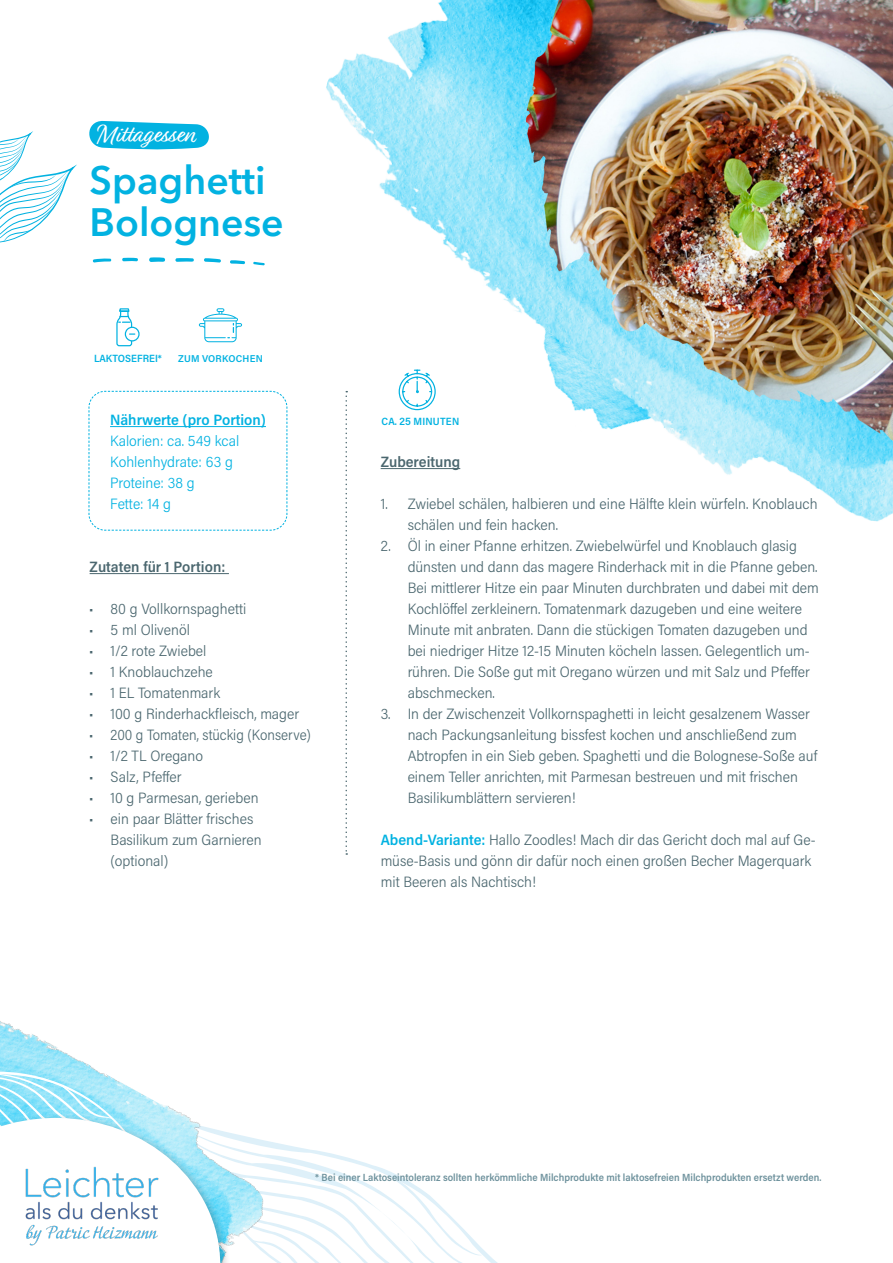
<style>
.page{position:relative;width:893px;height:1263px;background:#fff}
.page>*{position:absolute;margin:0;border:0;box-sizing:border-box;transform-origin:0 0}
.Überschrift_H1{font:600 39.3px/42px "Avenir Next LT Pro";color:#02b2e1}
.t1{font:25.5px "Relation Two";color:#fff}
.Liste_Zubereitung{font:300 15px/21px "Acumin Pro Semi Cond";color:#4b676f}
.t2{font:300 15px "Acumin Pro Semi Cond";color:#02b2e1}
.Liste_Zubereitung-2{font:300 15px "Acumin Pro Semi Cond";color:#4b676f;scale:.96 1}
.Überschrift_H2{font:600 15px "Acumin Pro Semi Cond";color:#4b676f}
.t3{font:600 15px "Acumin Pro Semi Cond";color:#02b2e1}
.t4{font:600 10.5px "Acumin Pro Semi Cond";letter-spacing:.02em;color:#02b2e1}
.t5{font:600 10.5px "Acumin Pro Semi Cond";color:#02b2e1}
.Liste_Zubereitung-3{font:600 10.35px "Acumin Pro Semi Cond";color:#6d919c}
.t6{font:600 10.05px "Acumin Pro Semi Cond";letter-spacing:.02em;color:#02b2e1}
.s1{font-weight:600;color:#02b2e1}
</style>
<div class="page">
<svg style="left:0;top:131px;width:77px;height:112px"></svg>
<img style="left:326px;top:0;width:567px;height:522px">
<svg style="left:0;top:1021px;width:493px;height:242px"></svg>
<img style="left:19px;top:1147px;width:146px;height:116px">
<svg style="left:88px;top:391px;width:200px;height:140px"></svg>
<img style="left:474px;top:0;width:419px;height:446px">
<hr style="left:110px;top:426px;width:156px;height:1px;background:#02b2e1">
<hr style="left:90px;top:573px;width:139px;height:1px;background:#4b676f">
<svg style="left:398px;top:369px;width:38px;height:42px"></svg>
<svg style="left:92px;top:257px;width:173px;height:8px"></svg>
<svg style="left:345px;top:391px;width:2px;height:464px"></svg>
<hr style="left:381px;top:468px;width:79px;height:1px;background:#4b676f">
<div style="left:125px;top:327px;width:15px;height:14px;border:1px solid #02b2e1;border-radius:50%"></div>
<svg style="left:116px;top:308px;width:19px;height:39px"></svg>
<svg style="left:89px;top:120px;width:120px;height:30px;background:#2fbfe6"></svg>
<svg style="left:199px;top:308px;width:43px;height:34px"></svg>
<p class="t1" style="left:97px;top:118px;width:99px">Mittagessen</p>
<p class="Überschrift_H1" style="left:90px;top:159px;width:196px">Spaghetti<br>Bolognese</p>
<p class="t5" style="left:94px;top:351px;width:69px">LAKTOSEFREI*</p>
<p class="t6" style="left:178px;top:351px;width:86px">ZUM VORKOCHEN</p>
<p class="t3" style="left:110px;top:409px;width:157px">Nährwerte (pro Portion)</p>
<p class="t2" style="left:110px;top:430px;width:131px">Kalorien: ca. 549 kcal</p>
<p class="t2" style="left:110px;top:451px;width:124px">Kohlenhydrate: 63 g</p>
<p class="t2" style="left:110px;top:472px;width:86px">Proteine: 38 g</p>
<p class="t2" style="left:110px;top:493px;width:63px">Fette: 14 g</p>
<p class="Überschrift_H2" style="left:90px;top:556px;width:137px">Zutaten für 1 Portion:</p>
<p class="Liste_Zubereitung" style="left:89px;top:598px;width:159px">• 80 g Vollkornspaghetti</p>
<p class="Liste_Zubereitung" style="left:89px;top:619px;width:102px">• 5 ml Olivenöl</p>
<p class="Liste_Zubereitung" style="left:89px;top:640px;width:119px">• 1/2 rote Zwiebel</p>
<p class="Liste_Zubereitung" style="left:89px;top:661px;width:125px">• 1 Knoblauchzehe</p>
<p class="Liste_Zubereitung" style="left:89px;top:682px;width:132px">• 1 EL Tomatenmark</p>
<p class="Liste_Zubereitung" style="left:89px;top:703px;width:211px">• 100 g Rinderhackfleisch, mager</p>
<p class="Liste_Zubereitung-2" style="left:89px;top:724px;width:232px">• 200 g Tomaten, stückig (Konserve)</p>
<p class="Liste_Zubereitung" style="left:89px;top:745px;width:115px">• 1/2 TL Oregano</p>
<p class="Liste_Zubereitung" style="left:89px;top:766px;width:94px">• Salz, Pfeffer</p>
<p class="Liste_Zubereitung" style="left:89px;top:787px;width:171px">• 10 g Parmesan, gerieben</p>
<p class="Liste_Zubereitung" style="left:111px;top:808px;width:153px;text-indent:-21px">• ein paar Blätter frisches<br>Basilikum zum Garnieren (optional)</p>
<p class="t4" style="left:382px;top:414px;width:79px">CA. 25 MINUTEN</p>
<p class="Überschrift_H2" style="left:381px;top:451px;width:81px">Zubereitung</p>
<p class="Liste_Zubereitung" style="left:408px;top:493px;width:411px;text-indent:-27px">1. Zwiebel schälen, halbieren und eine Hälfte klein würfeln. Knoblauch schälen und fein hacken.</p>
<p class="Liste_Zubereitung" style="left:408px;top:535px;width:413px;text-indent:-27px">2. Öl in einer Pfanne erhitzen. Zwiebelwürfel und Knoblauch glasig dünsten und dann das magere Rinderhack mit in die Pfanne geben.<br>Bei mittlerer Hitze ein paar Minuten durchbraten und dabei mit dem Kochlöffel zerkleinern. Tomatenmark dazugeben und eine weitere Minute mit anbraten. Dann die stückigen Tomaten dazugeben und bei niedriger Hitze 12-15 Minuten köcheln lassen. Gelegentlich um&shy;rühren. Die Soße gut mit Oregano würzen und mit Salz und Pfeffer abschmecken.</p>
<p class="Liste_Zubereitung" style="left:408px;top:703px;width:411px;text-indent:-27px">3. In der Zwischenzeit Vollkornspaghetti in leicht gesalzenem Wasser nach Packungsanleitung bissfest kochen und anschließend zum Abtropfen in ein Sieb geben. Spaghetti und die Bolognese-Soße auf einem Teller anrichten, mit Parmesan bestreuen und mit frischen Basilikumblättern servieren!</p>
<p class="Liste_Zubereitung" style="left:381px;top:829px;width:437px"><span class="s1">Abend-Variante:</span> Hallo Zoodles! Mach dir das Gericht doch mal auf Ge&shy;müse-Basis und gönn dir dafür noch einen großen Becher Magerquark mit Beeren als Nachtisch!</p>
<p class="Liste_Zubereitung-3" style="left:315px;top:1170px;width:508px">* Bei einer Laktoseintoleranz sollten herkömmliche Milchprodukte mit laktosefreien Milchprodukten ersetzt werden.</p>
</div>
